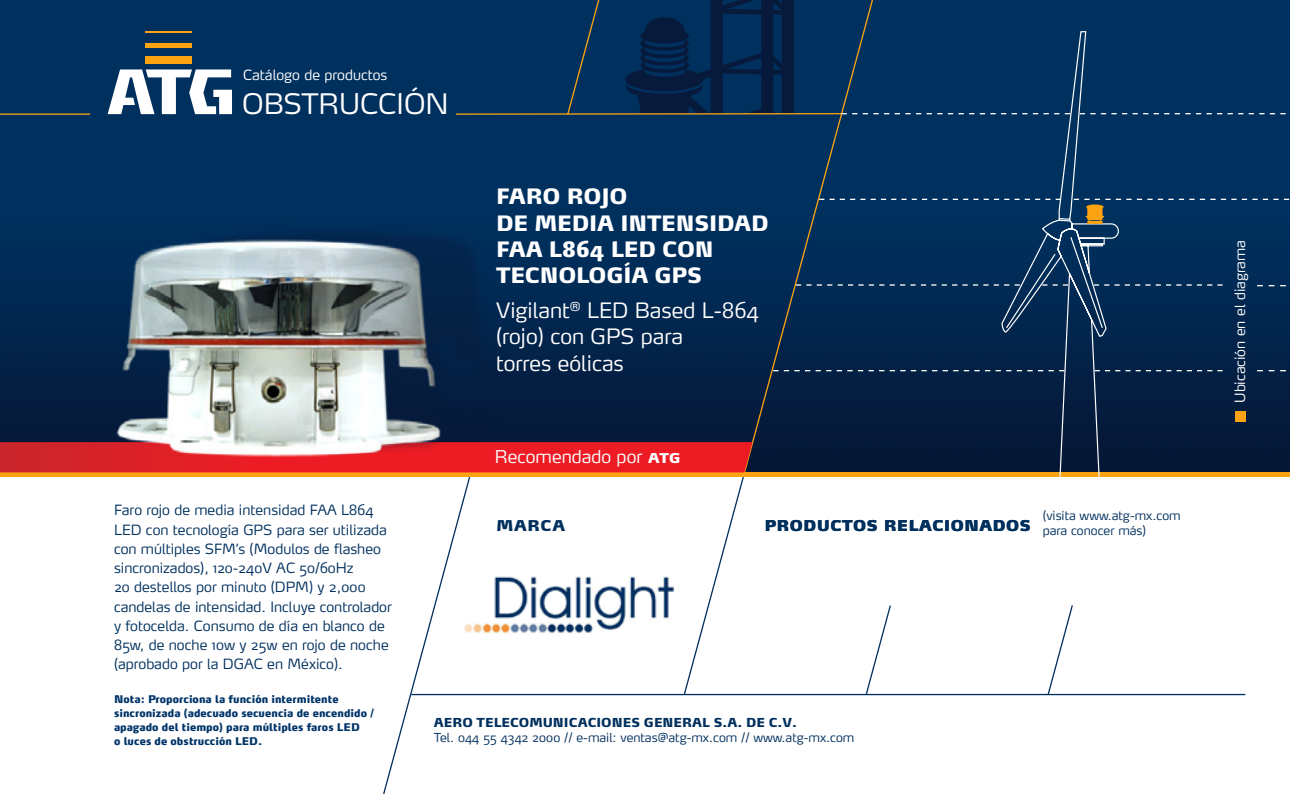
<style>
.page{position:relative;width:1290px;height:794px;background:#fff}
.page>*{position:absolute;margin:0;border:0;box-sizing:border-box;transform-origin:0 0}
.t1{font:300 28px "Max";color:#fff}
.t2{font:300 21px/35px "Max";color:#fff}
.t3{font:900 21px/26.2px "Max";letter-spacing:-.01em;color:#fff}
.t4{font:19.25px "Max Extra Bold SC";color:#00305e}
.t5{font:300 17.5px "Max";color:#fff}
.t6{font:300 14px/19.2px "Max";color:#00305e}
.t7{font:300 14px "Max";color:#fff}
.t8{font:300 12.25px/15.8px "Max";color:#00305e}
.t9{font:900 12.25px "Max";color:#00305e}
.t10{font:900 10.5px/14px "Max";color:#003468}
.s1{font-weight:900}
.s2{font-family:"Max Extra Bold SC";font-weight:400}
</style>
<div class="page">
<img style="left:0;top:0;width:1290px;height:472px">
<svg style="left:625px;top:0;width:117px;height:113px"></svg>
<hr style="left:411px;top:694px;width:834px;height:1px;background:#00305e">
<hr style="left:456px;top:113px;width:385px;height:2px;background:#fca311">
<svg style="left:566px;top:0;width:39px;height:116px"></svg>
<div style="left:1235px;top:412px;width:10px;height:10px;background:#fca311"></div>
<svg style="left:864px;top:605px;width:28px;height:91px"></svg>
<svg style="left:1046px;top:605px;width:28px;height:91px"></svg>
<svg style="left:742px;top:0;width:137px;height:472px"></svg>
<div style="left:146px;top:56px;width:46px;height:8px;background:#fca311"></div>
<div style="left:146px;top:43px;width:46px;height:5px;background:#fca311"></div>
<hr style="left:146px;top:31px;width:46px;height:2px;background:#fca311">
<svg style="left:108px;top:69px;width:124px;height:45px"></svg>
<hr style="left:0;top:113px;width:90px;height:2px;background:#fca311">
<div style="left:0;top:472px;width:1290px;height:5px;background:#fca311"></div>
<svg style="left:1001px;top:31px;width:118px;height:446px"></svg>
<svg style="left:0;top:442px;width:752px;height:352px"></svg>
<svg style="left:1095px;top:370px;width:127px;height:1px"></svg>
<svg style="left:1094px;top:284px;width:128px;height:2px"></svg>
<svg style="left:1080px;top:113px;width:210px;height:1px"></svg>
<svg style="left:1257px;top:285px;width:33px;height:1px"></svg>
<svg style="left:1257px;top:370px;width:33px;height:1px"></svg>
<svg style="left:1042px;top:284px;width:26px;height:2px"></svg>
<svg style="left:796px;top:284px;width:224px;height:2px"></svg>
<svg style="left:773px;top:370px;width:291px;height:1px"></svg>
<svg style="left:819px;top:199px;width:242px;height:1px"></svg>
<svg style="left:841px;top:113px;width:229px;height:1px"></svg>
<img style="left:459px;top:574px;width:219px;height:60px">
<svg style="left:1074px;top:199px;width:216px;height:25px"></svg>
<img style="left:93px;top:191px;width:434px;height:289px">
<p class="t7" style="left:243px;top:66px;width:146px">Catálogo de productos</p>
<h1 class="t1" style="left:242px;top:86px;width:208px">OBSTRUCCIÓN</h1>
<h2 class="t3" style="left:496px;top:183px;width:31px">Faro</h2>
<h2 class="t3" style="left:567px;top:183px;width:57px">rojo</h2>
<h2 class="t3" style="left:496px;top:210px;width:55px">de media</h2>
<h2 class="t3" style="left:496px;top:210px;width:184px;text-indent:124px">intensidad<br>FAA L864 LED con tecnolog</h2>
<h2 class="t2" style="left:496px;top:258px;width:265px;text-indent:127px"><span class="s1">ía GPS<br></span>Vigilant<sup>®</sup> LED Based L-864</h2>
<h2 class="t2" style="left:496px;top:323px;width:188px;line-height:26.2px">(rojo) con GPS para torres eólicas</h2>
<p class="t5" style="left:495px;top:445px;width:187px">Recomendado por <span class="s2">atg</span></p>
<p class="t6" style="left:114px;top:500px;width:279px">Faro rojo de media intensidad FAA L864<br>LED con tecnología GPS para ser utilizada con múltiples SFM’s (Modulos de flasheo sincronizados), 120-240V AC 50/60Hz<br>20 destellos por minuto (DPM) y 2,000 candelas de intensidad. Incluye controlador y fotocelda. Consumo de día en blanco de 85w, de noche 10w y 25w en rojo de noche (aprobado por la DGAC en México).</p>
<p class="t10" style="left:114px;top:691px;width:262px">Nota: Proporciona la función intermitente sincronizada (adecuado secuencia de encendido / apagado del tiempo) para múltiples faros LED<br>o luces de obstrucción LED.</p>
<h3 class="t4" style="left:496px;top:511px;width:71px">marca</h3>
<h3 class="t4" style="left:764px;top:511px;width:268px">productos relacionados</h3>
<p class="t8" style="left:1043px;top:507px;width:139px">(visita www.atg-mx.com para conocer más)</p>
<p class="t9" style="left:434px;top:714px;width:365px">AERO TELECOMUNICACIONES GENERAL S.A. DE C.V.</p>
<p class="t8" style="left:434px;top:730px;width:422px">Tel. 044 55 4342 2000 // e-mail: ventas@atg-mx.com // www.atg-mx.com</p>
<p class="t7" style="left:1231px;top:403px;width:164px;rotate:-90deg">Ubicación en el diagrama</p>
</div>
